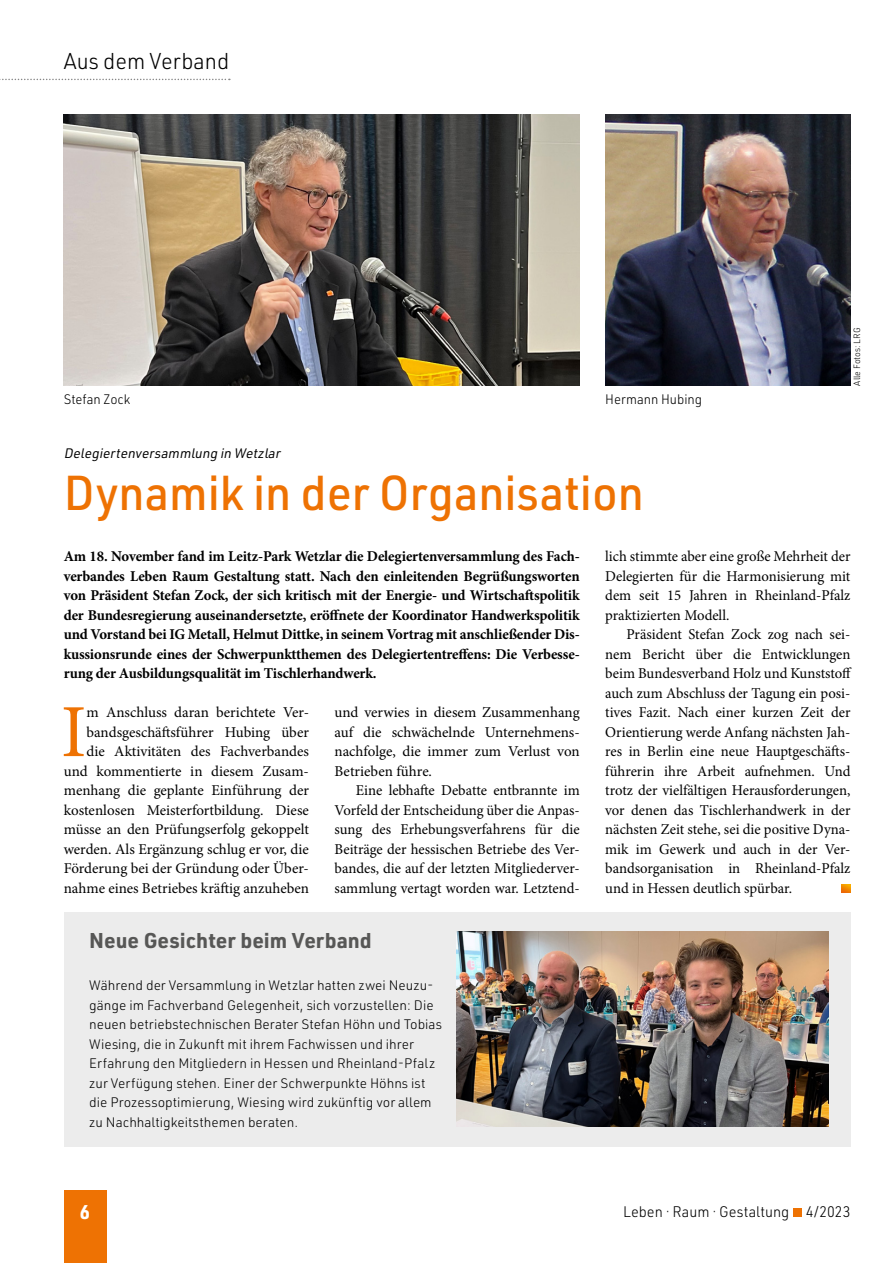
<style>
.page{position:relative;width:893px;height:1263px;background:#fff}
.page>*{position:absolute;margin:0;border:0;box-sizing:border-box;transform-origin:0 0}
.t1{font:75px "Minion Pro";color:#ee7203}
.t2{font:500 48px "URWDIN";color:#ee7203;scale:.96 1}
.t3{font:300 22.5px "URWDIN";color:#000;scale:.96 1}
.t4{font:700 21px "URWDIN";color:#575756}
.t5{font:700 19.5px "URWDIN";color:#fff;scale:.96 1}
.t6{font:15px/19.5px "Minion Pro";color:#000;text-align:justify}
.t7{font:700 15px/19.5px "Minion Pro";letter-spacing:-.01em;color:#000;text-align:justify}
.t8{font:300 15px "URWDIN";color:#000;scale:.96 1}
.t9{font:300 13.5px/19.5px "URWDIN";color:#000}
.t10{font:italic 13.5px "URWDIN";color:#000}
.t11{font:300 13.5px "URWDIN";color:#000;scale:.96 1}
.t12{font:300 9px "URWDIN";color:#000;scale:.96 1}
</style>
<div class="page">
<div style="left:64px;top:1191px;width:42px;height:72px;background:#ee7203"></div>
<div style="left:793px;top:1208px;width:8px;height:9px;background:#ee7203"></div>
<svg style="left:0;top:79px;width:230px;height:1px"></svg>
<svg style="left:842px;top:884px;width:8px;height:9px"></svg>
<div style="left:64px;top:912px;width:786px;height:234px;background:#ececec"></div>
<img style="left:456px;top:931px;width:373px;height:196px">
<img style="left:605px;top:115px;width:245px;height:271px">
<img style="left:64px;top:115px;width:516px;height:271px">
<h3 class="t3" style="left:64px;top:47px;width:174px">Aus dem Verband</h3>
<p class="t11" style="left:64px;top:390px;width:71px">Stefan Zock</p>
<p class="t11" style="left:605px;top:390px;width:102px">Hermann Hubing</p>
<p class="t10" style="left:64px;top:444px;width:221px">Delegiertenversammlung in Wetzlar</p>
<h2 class="t2" style="left:64px;top:461px;width:606px">Dynamik in der Organisation</h2>
<p class="t12" style="left:851px;top:386px;width:62px;rotate:-90deg">Alle Fotos: LRG</p>
<p class="t7" style="left:64px;top:546px;width:517px">Am 18. November fand im Leitz-Park Wetzlar die Delegiertenversammlung des Fach&shy;verbandes Leben Raum Gestaltung statt. Nach den einleitenden Begrüßungsworten von Präsident Stefan Zock, der sich kritisch mit der Energie- und Wirtschaftspolitik der Bundesregierung auseinandersetzte, eröffnete der Koordinator Handwerkspolitik und Vorstand bei IG Metall, Helmut Dittke, in seinem Vortrag mit anschließender Dis&shy;kussionsrunde eines der Schwerpunktthemen des Delegiertentreffens: Die Verbesse&shy;rung der Ausbildungsqualität im Tischlerhandwerk.</p>
<p class="t6" style="left:64px;top:703px;width:247px;text-align:right">m Anschluss daran berichtete Ver&shy;bandsgeschäftsführer Hubing über<br>die Aktivitäten des Fachverbandes und kommentierte in diesem Zusam&shy;menhang die geplante Einführung der kostenlosen Meisterfortbildung. Diese müsse an den Prüfungserfolg gekoppelt werden. Als Ergänzung schlug er vor, die Förderung bei der Gründung oder Über&shy;nahme eines Betriebes kräftig anzuheben</p>
<p class="t6" style="left:334px;top:703px;width:247px">und verwies in diesem Zusammenhang auf die schwächelnde Unternehmens&shy;nachfolge, die immer zum Verlust von Betrieben führe.</p>
<h1 class="t1" style="left:61px;top:682px;width:27px">I</h1>
<p class="t6" style="left:334px;top:781px;width:247px;text-indent:21px">Eine lebhafte Debatte entbrannte im Vorfeld der Entscheidung über die Anpas&shy;sung des Erhebungsverfahrens für die Beiträge der hessischen Betriebe des Ver&shy;bandes, die auf der letzten Mitgliederver&shy;sammlung vertagt worden war. Letztend-</p>
<h3 class="t4" style="left:89px;top:926px;width:284px">Neue Gesichter beim Verband</h3>
<p class="t9" style="left:89px;top:975px;width:354px">Während der Versammlung in Wetzlar hatten zwei Neuzu&shy;gänge im Fachverband Gelegenheit, sich vorzustellen: Die neuen betriebstechnischen Berater Stefan Höhn und Tobias Wiesing, die in Zukunft mit ihrem Fachwissen und ihrer Erfahrung den Mitgliedern in Hessen und Rheinland-Pfalz zur Verfügung stehen. Einer der Schwerpunkte Höhns ist die Prozessoptimierung, Wiesing wird zukünftig vor allem zu Nachhaltigkeitsthemen beraten.</p>
<p class="t6" style="left:605px;top:547px;width:247px">lich stimmte aber eine große Mehrheit der Delegierten für die Harmonisierung mit dem seit 15 Jahren in Rheinland-Pfalz praktizierten Modell.</p>
<p class="t6" style="left:605px;top:625px;width:248px;text-indent:21px">Präsident Stefan Zock zog nach sei&shy;nem Bericht über die Entwicklungen beim Bundesverband Holz und Kunststoff auch zum Abschluss der Tagung ein posi&shy;tives Fazit. Nach einer kurzen Zeit der Orientierung werde Anfang nächsten Jah&shy;res in Berlin eine neue Hauptgeschäfts&shy;führerin ihre Arbeit aufnehmen. Und trotz der vielfältigen Herausforderungen, vor denen das Tischlerhandwerk in der nächsten Zeit stehe, sei die positive Dyna&shy;mik im Gewerk und auch in der Ver&shy;bandsorganisation in Rheinland-Pfalz und in Hessen deutlich spürbar.</p>
<h3 class="t5" style="left:80px;top:1198px;width:12px">6</h3>
<p class="t8" style="left:623px;top:1202px;width:238px">Leben · Raum · Gestaltung 4/2023</p>
</div>
